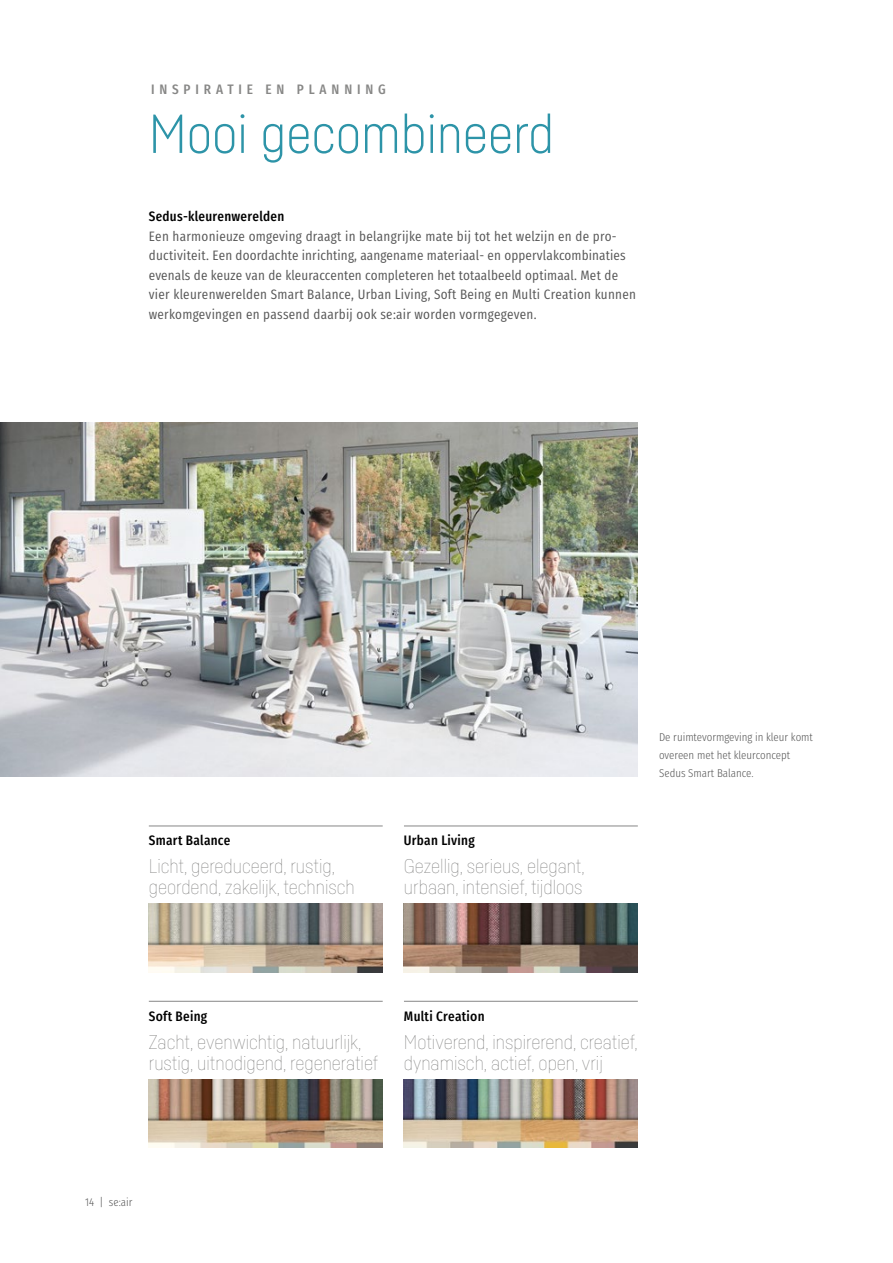
<style>
.page{position:relative;width:893px;height:1263px;background:#fff}
.page>*{position:absolute;margin:0;border:0;box-sizing:border-box;transform-origin:0 0}
.t1{font:300 54px "Sedus Sans";color:#2d94a8}
.t2{font:100 19.5px/21px "Sedus Sans";color:#6f6f6e}
.t3{font:13.5px/19.5px "Sedus Text Condensed";letter-spacing:.02em;color:#565656}
.t4{font:700 13.5px "Sedus Text Condensed";letter-spacing:.02em;color:#000}
.t5{font:700 13.5px "Sedus Text Condensed";letter-spacing:.36em;color:#878786}
.t6{font:300 11.25px/18px "Sedus Text Condensed";color:#565656}
</style>
<div class="page">
<img style="left:149px;top:904px;width:234px;height:68px">
<img style="left:404px;top:904px;width:234px;height:68px">
<img style="left:149px;top:1079px;width:234px;height:68px">
<img style="left:404px;top:1079px;width:234px;height:68px">
<hr style="left:149px;top:826px;width:234px;height:1px;background:#878786">
<hr style="left:404px;top:826px;width:234px;height:1px;background:#878786">
<hr style="left:149px;top:1001px;width:234px;height:1px;background:#878786">
<hr style="left:404px;top:1001px;width:234px;height:1px;background:#878786">
<img style="left:0;top:423px;width:638px;height:354px">
<p class="t5" style="left:151px;top:77px;width:236px">INSPIRATIE EN PLANNING</p>
<h1 class="t1" style="left:149px;top:101px;width:407px">Mooi gecombineerd</h1>
<p class="t4" style="left:149px;top:204px;width:137px">Sedus-kleurenwerelden</p>
<p class="t3" style="left:149px;top:225px;width:489px">Een harmonieuze omgeving draagt in belangrijke mate bij tot het welzijn en de pro&shy;ductiviteit. Een doordachte inrichting, aangename materiaal- en oppervlakcombinaties evenals de keuze van de kleuraccenten completeren het totaalbeeld optimaal. Met de vier kleurenwerelden Smart Balance, Urban Living, Soft Being en Multi Creation kunnen werkomgevingen en passend daarbij ook se:air worden vormgegeven.</p>
<p class="t4" style="left:149px;top:828px;width:83px">Smart Balance</p>
<h2 class="t2" style="left:149px;top:855px;width:207px">Licht, gereduceerd, rustig, geordend, zakelijk, technisch</h2>
<p class="t4" style="left:404px;top:828px;width:72px">Urban Living</p>
<h2 class="t2" style="left:404px;top:855px;width:182px">Gezellig, serieus, elegant, urbaan, intensief, tijdloos</h2>
<p class="t6" style="left:659px;top:727px;width:155px">De ruimtevormgeving in kleur komt overeen met het kleurconcept<br>Sedus Smart Balance.</p>
<p class="t4" style="left:149px;top:1003px;width:60px">Soft Being</p>
<h2 class="t2" style="left:149px;top:1031px;width:231px">Zacht, evenwichtig, natuurlijk, rustig, uitnodigend, regeneratief</h2>
<p class="t4" style="left:404px;top:1003px;width:82px">Multi Creation</p>
<h2 class="t2" style="left:404px;top:1031px;width:235px">Motiverend, inspirerend, creatief, dynamisch, actief, open, vrij</h2>
<p class="t6" style="left:85px;top:1192px;width:49px">14 | se:air</p>
</div>
